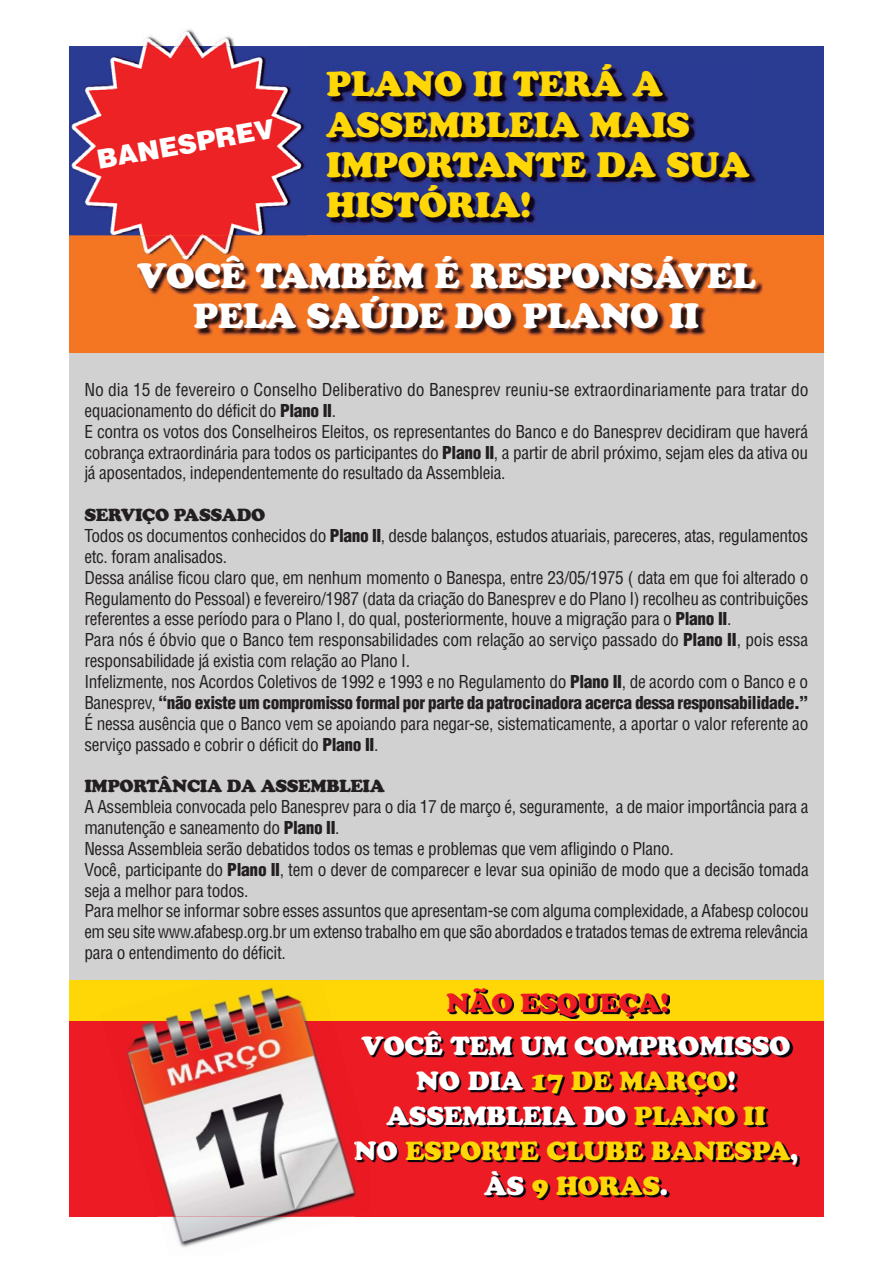
<style>
.page{position:relative;width:893px;height:1263px;background:#fff}
.page>*{position:absolute;margin:0;border:0;box-sizing:border-box;transform-origin:0 0}
.t1{font:34.95px/40.2px "Cooper Black Std";letter-spacing:-.01em;color:#ffd706}
.t2{font:34.95px/40.2px "Cooper Black Std";letter-spacing:-.01em;color:#fff;text-align:center}
.t3{font:900 26.4px "Helvetica LT Std";color:#fff}
.t4{font:26.1px/34.8px "Cooper Black Std";letter-spacing:-.01em;color:#fff;text-align:center}
.t5{font:26.1px "Cooper Black Std";letter-spacing:-.01em;color:#ed1c24}
.t6{font:condensed 17.4px/20.9px "Helvetica LT Std";letter-spacing:-.02em;color:#231f20}
.t7{font:17.4px "Cooper Black Std";letter-spacing:-.02em;color:#231f20}
.s1{font-weight:900}
.s2{color:#ffd706}
</style>
<div class="page">
<div style="left:69px;top:299px;width:754px;height:918px;background:#d1d1d2"></div>
<div style="left:69px;top:1019px;width:754px;height:198px;background:#ed1c24"></div>
<div style="left:69px;top:46px;width:754px;height:203px;background:#2a3b92"></div>
<div style="left:69px;top:236px;width:755px;height:117px;background:#f47622"></div>
<img style="left:327px;top:67px;width:430px;height:158px">
<img style="left:370px;top:1033px;width:429px;height:167px">
<img style="left:370px;top:1141px;width:27px;height:19px">
<img style="left:148px;top:282px;width:615px;height:54px">
<img style="left:143px;top:258px;width:613px;height:31px">
<img style="left:144px;top:29px;width:91px;height:17px">
<img style="left:69px;top:46px;width:238px;height:190px">
<img style="left:139px;top:236px;width:97px;height:19px">
<img style="left:180px;top:255px;width:119px;height:2px">
<img style="left:139px;top:257px;width:168px;height:22px">
<div style="left:69px;top:980px;width:754px;height:41px;background:#ffd706"></div>
<img style="left:449px;top:990px;width:221px;height:29px">
<img style="left:172px;top:1217px;width:118px;height:31px">
<img style="left:121px;top:1021px;width:249px;height:196px">
<img style="left:356px;top:1103px;width:14px;height:97px">
<svg style="left:354px;top:1141px;width:2px;height:19px"></svg>
<img style="left:356px;top:1141px;width:14px;height:19px">
<img style="left:165px;top:987px;width:143px;height:34px">
<h2 class="t3" style="left:94px;top:145px;width:182px;rotate:-10deg">BANESPREV</h2>
<h1 class="t1" style="left:326px;top:64px;width:425px">PLANO II TERÁ A<br>ASSEMBLEIA MAIS<br>IMPORTANTE DA SUA<br>HISTÓRIA!</h1>
<h1 class="t2" style="left:137px;top:256px;width:620px">VOCÊ TAMBÉM É RESPONSÁVEL<br>PELA SAÚDE DO PLANO II</h1>
<p class="t6" style="left:84px;top:381px;width:726px">No dia 15 de fevereiro o Conselho Deliberativo do Banesprev reuniu-se extraordinariamente para tratar do equacionamento do déficit do <span class="s1">Plano II</span>.<br>E contra os votos dos Conselheiros Eleitos, os representantes do Banco e do Banesprev decidiram que haverá cobrança extraordinária para todos os participantes do <span class="s1">Plano II</span>, a partir de abril próximo, sejam eles da ativa ou já aposentados, independentemente do resultado da Assembleia.</p>
<p class="t7" style="left:84px;top:505px;width:182px">SERVIÇO PASSADO</p>
<p class="t6" style="left:84px;top:527px;width:726px">Todos os documentos conhecidos do <span class="s1">Plano II</span>, desde balanços, estudos atuariais, pareceres, atas, regulamentos etc. foram analisados.<br>Dessa análise ficou claro que, em nenhum momento o Banespa, entre 23/05/1975 ( data em que foi alterado o Regulamento do Pessoal) e fevereiro/1987 (data da criação do Banesprev e do Plano I) recolheu as contribuições referentes a esse período para o Plano I, do qual, posteriormente, houve a migração para o <span class="s1">Plano II</span>.<br>Para nós é óbvio que o Banco tem responsabilidades com relação ao serviço passado do <span class="s1">Plano II</span>, pois essa responsabilidade já existia com relação ao Plano I.<br>Infelizmente, nos Acordos Coletivos de 1992 e 1993 e no Regulamento do <span class="s1">Plano II</span>, de acordo com o Banco e o Banesprev, <span class="s1">“não existe um compromisso formal por parte da patrocinadora acerca dessa responsabilidade.” </span>É nessa ausência que o Banco vem se apoiando para negar-se, sistematicamente, a aportar o valor referente ao serviço passado e cobrir o déficit do <span class="s1">Plano II</span>.</p>
<p class="t7" style="left:84px;top:776px;width:302px">IMPORTÂNCIA DA ASSEMBLEIA</p>
<p class="t6" style="left:84px;top:798px;width:726px">A Assembleia convocada pelo Banesprev para o dia 17 de março é, seguramente, a de maior importância para a manutenção e saneamento do <span class="s1">Plano II</span>.<br>Nessa Assembleia serão debatidos todos os temas e problemas que vem afligindo o Plano.<br>Você, participante do <span class="s1">Plano II</span>, tem o dever de comparecer e levar sua opinião de modo que a decisão tomada seja a melhor para todos.<br>Para melhor se informar sobre esses assuntos que apresentam-se com alguma complexidade, a Afabesp colocou em seu site www.afabesp.org.br um extenso trabalho em que são abordados e tratados temas de extrema relevância para o entendimento do déficit.</p>
<h3 class="t5" style="left:446px;top:987px;width:224px">NÃO ESQUEÇA!</h3>
<h3 class="t4" style="left:354px;top:1029px;width:446px">VOCÊ TEM UM COMPROMISSO<br>NO DIA <span class="s2">17 DE MARÇO</span>!<br>ASSEMBLEIA DO <span class="s2">PLANO II<br></span>NO <span class="s2">ESPORTE CLUBE BANESPA</span>,<br>ÀS <span class="s2">9 HORAS</span>.</h3>
</div>
